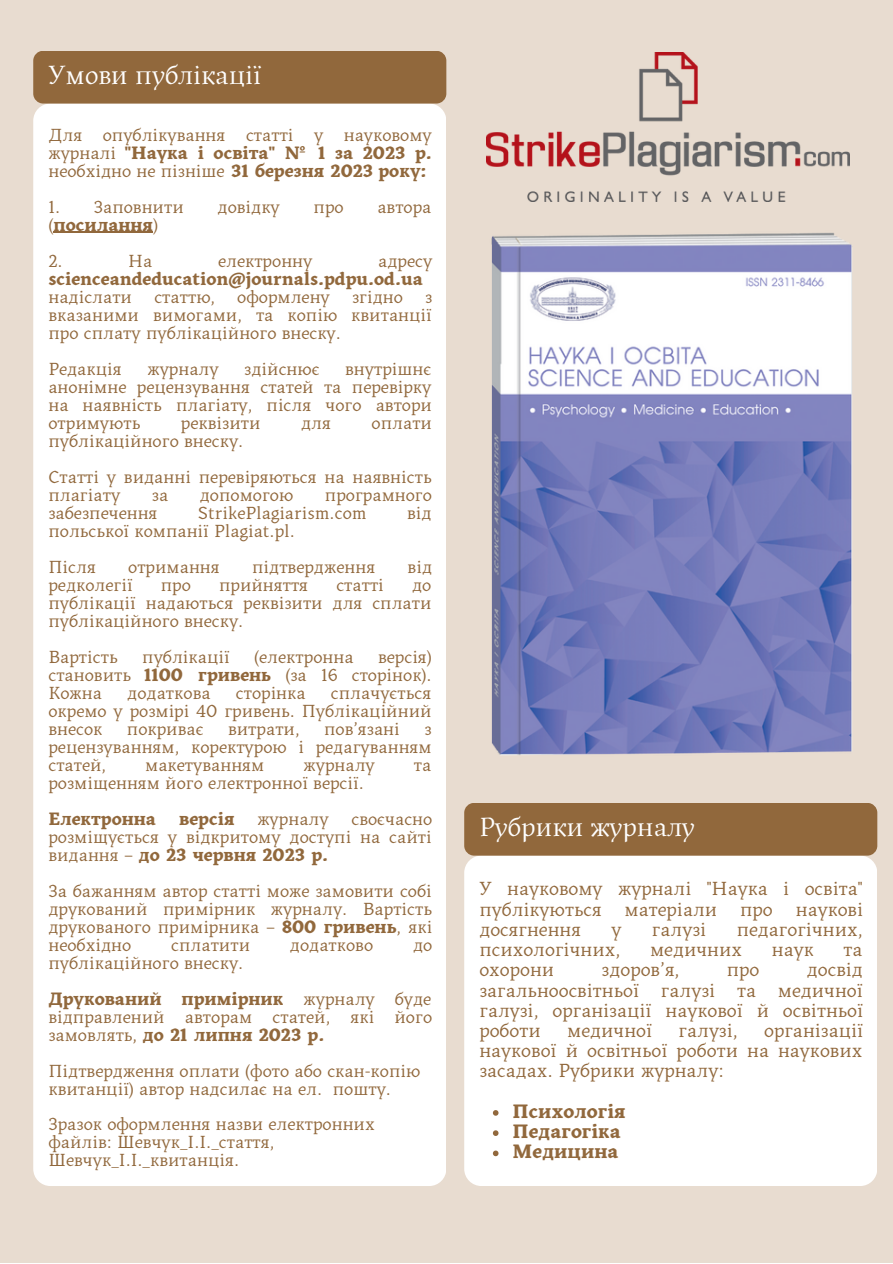
<style>
.page{position:relative;width:893px;height:1264px;background:#fff}
.page>*{position:absolute;margin:0;border:0;box-sizing:border-box;transform-origin:0 0}
.t1{font:26.85px "Kitsch";color:#fff}
.t2{font:19.5px/20.2px "Kitsch Text";color:#91683c;text-align:justify}
.t3{font:700 19.5px/20.2px "Kitsch Text";color:#91683c}
.t4{font:18px/18px "Kitsch Text";color:#91683c;text-align:justify}
.t5{font:700 18px/36px "Kitsch Text";color:#91683c}
.s1{font-weight:700}
.s2{font-weight:400}
</style>
<div class="page">
<div style="left:0;top:0;width:892px;height:1262px;background:#e8dcd0"></div>
<div style="left:33px;top:104px;width:412px;height:1081px;background:#fff;border-radius:17px"></div>
<div style="left:33px;top:51px;width:413px;height:53px;background:#91683c;border-radius:10px"></div>
<div style="left:464px;top:855px;width:412px;height:330px;background:#fff;border-radius:17px"></div>
<div style="left:464px;top:802px;width:413px;height:53px;background:#91683c;border-radius:10px"></div>
<img style="left:491px;top:232px;width:361px;height:524px">
<img style="left:487px;top:53px;width:361px;height:148px">
<hr style="left:53px;top:232px;width:100px;height:1px;background:#91683c">
<svg style="left:493px;top:1110px;width:5px;height:5px"></svg>
<svg style="left:493px;top:1130px;width:5px;height:5px"></svg>
<svg style="left:493px;top:1150px;width:5px;height:6px"></svg>
<h1 class="t1" style="left:48px;top:59px;width:214px">Умови публікації</h1>
<p class="t4" style="left:48px;top:127px;width:385px">Для опублікування статті у науковому журналі <span class="s1">"Наука і освіта" № 1 за 2023 р. </span>необхідно не пізніше <span class="s1">31 березня 2023 року:</span></p>
<p class="t4" style="left:48px;top:199px;width:137px">1. Заповнити</p>
<p class="t4" style="left:217px;top:199px;width:64px">довідку</p>
<p class="t4" style="left:313px;top:199px;width:32px">про</p>
<p class="t4" style="left:377px;top:199px;width:56px">автора</p>
<p class="t5" style="left:48px;top:208px;width:111px"><span class="s2">(</span>посилання<span class="s2">)<br>2.</span></p>
<p class="t4" style="left:128px;top:253px;width:26px">На</p>
<p class="t4" style="left:218px;top:253px;width:96px">електронну</p>
<p class="t4" style="left:378px;top:253px;width:56px">адресу</p>
<p class="t5" style="left:48px;top:262px;width:376px">scienceandeducation@journals.pdpu.od.ua</p>
<p class="t4" style="left:48px;top:289px;width:385px">надіслати статтю, оформлену згідно з вказаними вимогами, та копію квитанції про сплату публікаційного внеску.</p>
<p class="t4" style="left:48px;top:361px;width:75px">Редакція</p>
<p class="t4" style="left:147px;top:361px;width:73px">журналу</p>
<p class="t4" style="left:244px;top:361px;width:77px">здійснює</p>
<p class="t4" style="left:48px;top:361px;width:385px;text-indent:297px">внутрішнє анонімне рецензування статей та перевірку на наявність плагіату, після чого автори отримують</p>
<p class="t4" style="left:181px;top:415px;width:81px">реквізити</p>
<p class="t4" style="left:301px;top:415px;width:31px">для</p>
<p class="t4" style="left:371px;top:415px;width:62px">оплати</p>
<p class="t4" style="left:48px;top:424px;width:385px;line-height:36px">публікаційного внеску.<br>Статті у виданні перевіряються на наявність</p>
<p class="t4" style="left:48px;top:487px;width:73px">плагіату</p>
<p class="t4" style="left:152px;top:487px;width:18px">за</p>
<p class="t4" style="left:200px;top:487px;width:95px">допомогою</p>
<p class="t4" style="left:325px;top:487px;width:109px">програмного</p>
<p class="t4" style="left:48px;top:505px;width:111px">забезпечення</p>
<p class="t4" style="left:198px;top:505px;width:170px">StrikePlagiarism.com</p>
<p class="t4" style="left:407px;top:505px;width:26px">від</p>
<p class="t4" style="left:48px;top:514px;width:248px;line-height:36px">польської компанії Plagiat.pl.<br>Після</p>
<p class="t4" style="left:128px;top:559px;width:93px">отримання</p>
<p class="t4" style="left:252px;top:559px;width:125px">підтвердження</p>
<p class="t4" style="left:407px;top:559px;width:26px">від</p>
<p class="t4" style="left:48px;top:577px;width:86px">редколегії</p>
<p class="t4" style="left:161px;top:577px;width:32px">про</p>
<p class="t4" style="left:219px;top:577px;width:91px">прийняття</p>
<p class="t4" style="left:336px;top:577px;width:49px">статті</p>
<p class="t4" style="left:48px;top:577px;width:384px;text-indent:363px">до публікації надаються реквізити для сплати публікаційного внеску.</p>
<p class="t4" style="left:48px;top:648px;width:71px">Вартість</p>
<p class="t4" style="left:142px;top:648px;width:89px">публікації</p>
<p class="t4" style="left:254px;top:648px;width:101px">(електронна</p>
<p class="t4" style="left:48px;top:648px;width:385px;text-indent:329px">версія) становить <span class="s1">1100 гривень</span> (за 16 сторінок).<br>Кожна</p>
<p class="t4" style="left:127px;top:684px;width:85px">додаткова</p>
<p class="t4" style="left:236px;top:684px;width:71px">сторінка</p>
<p class="t4" style="left:48px;top:684px;width:384px;text-indent:282px">сплачується окремо у розмірі 40 гривень. Публікаційний внесок</p>
<p class="t4" style="left:127px;top:720px;width:78px">покриває</p>
<p class="t4" style="left:228px;top:720px;width:73px">витрати,</p>
<p class="t4" style="left:324px;top:720px;width:77px">пов’язані</p>
<p class="t4" style="left:48px;top:720px;width:385px;text-indent:376px">з рецензуванням, коректурою і редагуванням статей,</p>
<p class="t4" style="left:145px;top:756px;width:121px">макетуванням</p>
<p class="t4" style="left:303px;top:756px;width:73px">журналу</p>
<p class="t4" style="left:414px;top:756px;width:19px">та</p>
<p class="t4" style="left:48px;top:774px;width:317px">розміщенням його електронної версії.</p>
<p class="t5" style="left:48px;top:801px;width:109px">Електронна</p>
<p class="t5" style="left:179px;top:801px;width:57px">версія</p>
<p class="t4" style="left:257px;top:810px;width:73px">журналу</p>
<p class="t4" style="left:48px;top:810px;width:385px;text-indent:303px">своєчасно розміщується у відкритому доступі на сайті видання – <span class="s1">до 23 червня 2023 р.</span></p>
<p class="t4" style="left:48px;top:882px;width:385px">За бажанням автор статті може замовити собі друкований примірник журналу. Вартість друкованого примірника – <span class="s1">800 гривень</span>, які необхідно</p>
<p class="t4" style="left:171px;top:936px;width:80px">сплатити</p>
<p class="t4" style="left:290px;top:936px;width:85px">додатково</p>
<p class="t4" style="left:413px;top:936px;width:21px">до</p>
<p class="t4" style="left:48px;top:945px;width:384px;line-height:36px">публікаційного внеску.<br><span class="s1">Друкований примірник</span> журналу буде</p>
<p class="t4" style="left:48px;top:1008px;width:385px">відправлений авторам статей, які його замовлять, <span class="s1">до 21 липня 2023 р.</span></p>
<p class="t4" style="left:48px;top:1062px;width:373px">Підтвердження оплати (фото або скан-копію квитанції) автор надсилає на ел. пошту.</p>
<p class="t4" style="left:48px;top:1116px;width:328px;text-align:left">Зразок оформлення назви електронних файлів: Шевчук_І.І._стаття,<br>Шевчук_І.І._квитанція.</p>
<h1 class="t1" style="left:479px;top:810px;width:217px">Рубрики журналу</h1>
<p class="t2" style="left:479px;top:879px;width:385px">У науковому журналі "Наука і освіта" публікуються матеріали про наукові досягнення</p>
<p class="t2" style="left:611px;top:920px;width:11px">у</p>
<p class="t2" style="left:652px;top:920px;width:56px">галузі</p>
<p class="t2" style="left:736px;top:920px;width:127px">педагогічних,</p>
<p class="t2" style="left:479px;top:940px;width:142px">психологічних,</p>
<p class="t2" style="left:650px;top:940px;width:94px">медичних</p>
<p class="t2" style="left:771px;top:940px;width:43px">наук</p>
<p class="t2" style="left:843px;top:940px;width:20px">та</p>
<p class="t2" style="left:479px;top:960px;width:76px">охорони</p>
<p class="t2" style="left:601px;top:960px;width:79px">здоров’я,</p>
<p class="t2" style="left:726px;top:960px;width:34px">про</p>
<p class="t2" style="left:479px;top:960px;width:385px;text-indent:327px">досвід загальноосвітньої галузі та медичної галузі, організації наукової й освітньої роботи</p>
<p class="t2" style="left:479px;top:1021px;width:385px;text-indent:285px">організації наукової й освітньої роботи на наукових засадах. Рубрики журналу:</p>
<p class="t2" style="left:567px;top:1021px;width:87px">медичної</p>
<p class="t2" style="left:678px;top:1021px;width:61px">галузі,</p>
<p class="t3" style="left:512px;top:1102px;width:114px">Психологія<br>Педагогіка<br>Медицина</p>
</div>
